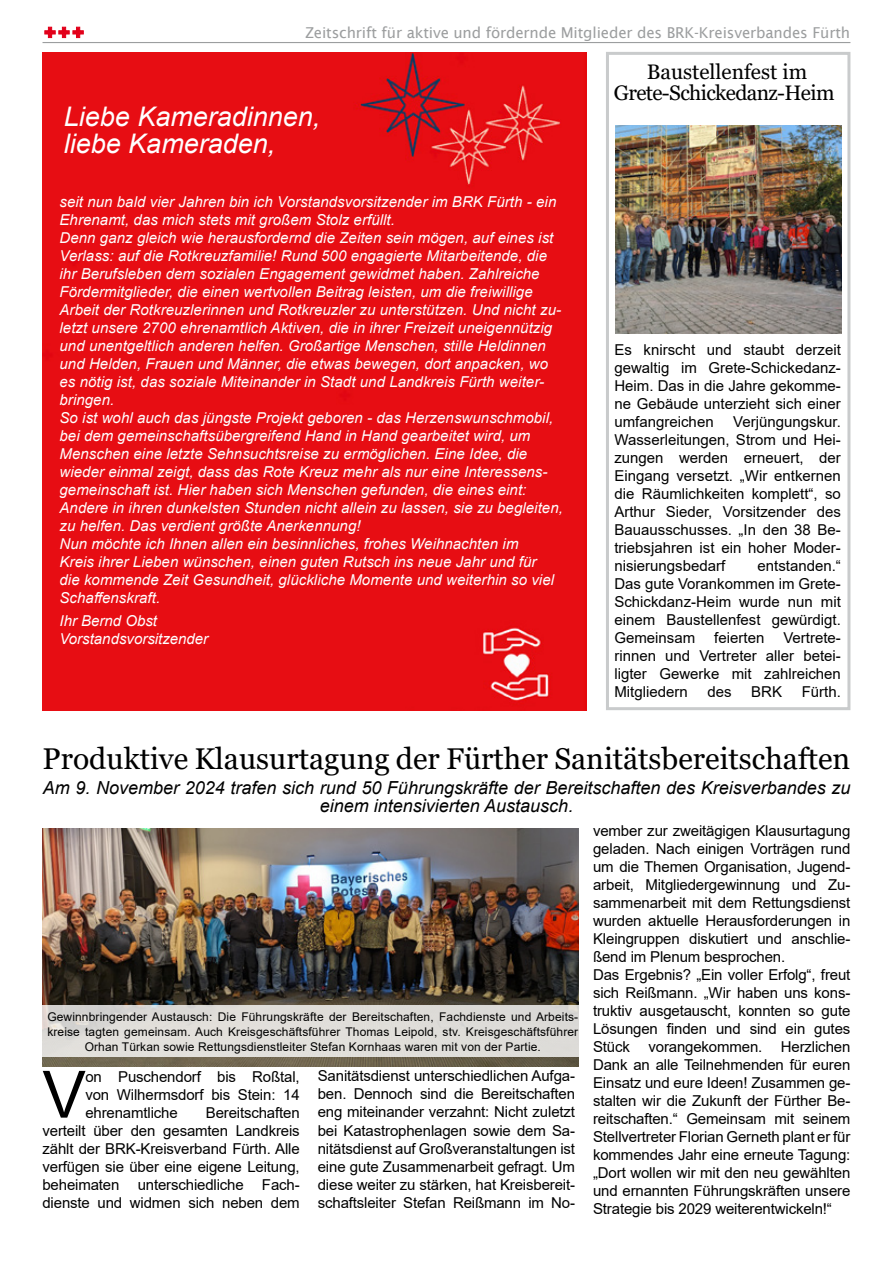
<style>
.page{position:relative;width:893px;height:1263px;background:#fff}
.page>*{position:absolute;margin:0;border:0;box-sizing:border-box;transform-origin:0 0}
.t1{font:65.25px "Arial";color:#000}
.t2{font:30px "Georgia";color:#000}
.t3{font:italic 27px/27px "Arial";color:#fff}
.t4{font:21px/21px "Georgia";letter-spacing:-.03em;color:#000;text-align:center}
.t5{font:italic 18px/18px "Arial";color:#000;text-align:center}
.t6{font:15px/18px "Arial";letter-spacing:-.01em;color:#000;text-align:justify}
.t7{font:italic 15px/18px "Arial";letter-spacing:.005em;color:#fff}
.t8{font:15px "Lucida Sans";letter-spacing:-.01em;color:#9c9e9f}
.t9{font:12px/15px "Arial";letter-spacing:.01em;color:#000;text-align:center}
</style>
<div class="page">
<hr style="left:43px;top:42px;width:807px;height:1px;background:#9c9e9f">
<svg style="left:45px;top:27px;width:38px;height:11px"></svg>
<div style="left:43px;top:53px;width:544px;height:657px;background:#e70d13"></div>
<div style="left:606px;top:52px;width:244px;height:658px;background:#fff;border:3px solid #c9cbcc"></div>
<img style="left:615px;top:125px;width:227px;height:209px">
<img style="left:43px;top:829px;width:535px;height:237px">
<div style="left:42px;top:1005px;width:547px;height:51px;background:linear-gradient(to right,#dfdcd8,#e0dedb)"></div>
<p class="t8" style="left:305px;top:24px;width:547px">Zeitschrift für aktive und fördernde Mitglieder des BRK-Kreisverbandes Fürth</p>
<h3 class="t3" style="left:64px;top:103px;width:258px">Liebe Kameradinnen, liebe Kameraden,</h3>
<p class="t7" style="left:60px;top:192px;width:505px">seit nun bald vier Jahren bin ich Vorstandsvorsitzender im BRK Fürth - ein Ehrenamt, das mich stets mit großem Stolz erfüllt.<br>Denn ganz gleich wie herausfordernd die Zeiten sein mögen, auf eines ist Verlass: auf die Rotkreuzfamilie! Rund 500 engagierte Mitarbeitende, die ihr Berufsleben dem sozialen Engagement gewidmet haben. Zahlreiche Fördermitglieder, die einen wertvollen Beitrag leisten, um die freiwillige Arbeit der Rotkreuzlerinnen und Rotkreuzler zu unterstützen. Und nicht zu&shy;letzt unsere 2700 ehrenamtlich Aktiven, die in ihrer Freizeit uneigennützig und unentgeltlich anderen helfen. Großartige Menschen, stille Heldinnen und Helden, Frauen und Männer, die etwas bewegen, dort anpacken, wo es nötig ist, das soziale Miteinander in Stadt und Landkreis Fürth weiter&shy;bringen.<br>So ist wohl auch das jüngste Projekt geboren - das Herzenswunschmobil, bei dem gemeinschaftsübergreifend Hand in Hand gearbeitet wird, um Menschen eine letzte Sehnsuchtsreise zu ermöglichen. Eine Idee, die wieder einmal zeigt, dass das Rote Kreuz mehr als nur eine Interessens&shy;gemeinschaft ist. Hier haben sich Menschen gefunden, die eines eint:<br>Andere in ihren dunkelsten Stunden nicht allein zu lassen, sie zu begleiten, zu helfen. Das verdient größte Anerkennung!<br>Nun möchte ich Ihnen allen ein besinnliches, frohes Weihnachten im<br>Kreis ihrer Lieben wünschen, einen guten Rutsch ins neue Jahr und für<br>die kommende Zeit Gesundheit, glückliche Momente und weiterhin so viel Schaffenskraft.</p>
<p class="t7" style="left:60px;top:612px;width:150px">Ihr Bernd Obst<br>Vorstandsvorsitzender</p>
<h3 class="t4" style="left:614px;top:61px;width:222px">Baustellenfest im<br>Grete-Schickedanz-Heim</h3>
<p class="t6" style="left:614px;top:341px;width:228px">Es knirscht und staubt derzeit gewaltig im Grete-Schickedanz-Heim. Das in die Jahre gekomme&shy;ne Gebäude unterzieht sich einer umfangreichen</p>
<p class="t6" style="left:614px;top:413px;width:228px;text-indent:119px">Verjüngungskur.<br>Wasserleitungen, Strom und Hei&shy;zungen werden erneuert, der Eingang versetzt. „Wir entkernen die Räumlichkeiten komplett“, so Arthur Sieder, Vorsitzender des Bauausschusses. „In den 38 Be&shy;triebsjahren ist ein hoher Moder&shy;nisierungsbedarf</p>
<p class="t6" style="left:614px;top:557px;width:228px;text-indent:143px">entstanden.“ Das gute Vorankommen im Grete-Schickdanz-Heim wurde nun mit einem Baustellenfest gewürdigt.<br>Gemeinsam</p>
<p class="t6" style="left:714px;top:629px;width:52px">feierten</p>
<p class="t6" style="left:614px;top:629px;width:228px;text-indent:169px">Vertrete&shy;rinnen und Vertreter aller betei&shy;ligter Gewerke mit zahlreichen Mitgliedern</p>
<p class="t6" style="left:707px;top:683px;width:26px">des</p>
<p class="t6" style="left:751px;top:683px;width:32px">BRK</p>
<p class="t6" style="left:802px;top:683px;width:41px">Fürth.</p>
<h2 class="t2" style="left:42px;top:740px;width:809px">Produktive Klausurtagung der Fürther Sanitätsbereitschaften</h2>
<p class="t5" style="left:43px;top:779px;width:809px">Am 9. November 2024 trafen sich rund 50 Führungskräfte der Bereitschaften des Kreisverbandes zu einem intensivierten Austausch.</p>
<p class="t9" style="left:47px;top:1009px;width:532px">Gewinnbringender Austausch: Die Führungskräfte der Bereitschaften, Fachdienste und Arbeits&shy;kreise tagten gemeinsam. Auch Kreisgeschäftsführer Thomas Leipold, stv. Kreisgeschäftsführer<br>Orhan Türkan sowie Rettungsdienstleiter Stefan Kornhaas waren mit von der Partie.</p>
<h1 class="t1" style="left:42px;top:1050px;width:45px">V</h1>
<p class="t6" style="left:85px;top:1067px;width:216px">on Puschendorf bis Roßtal, von Wilhermsdorf bis Stein: 14 ehrenamtliche</p>
<p class="t6" style="left:42px;top:1103px;width:259px;text-indent:163px">Bereitschaften verteilt über den gesamten Landkreis zählt der BRK-Kreisverband Fürth. Alle verfügen sie über eine eigene Leitung, beheimaten unterschiedliche Fach&shy;dienste und widmen sich neben dem</p>
<p class="t6" style="left:318px;top:1067px;width:259px">Sanitätsdienst unterschiedlichen Aufga&shy;ben. Dennoch sind die Bereitschaften eng miteinander verzahnt: Nicht zuletzt bei Katastrophenlagen sowie dem Sa&shy;nitätsdienst auf Großveranstaltungen ist eine gute Zusammenarbeit gefragt. Um diese weiter zu stärken, hat Kreisbereit&shy;schaftsleiter Stefan Reißmann im No-</p>
<p class="t6" style="left:593px;top:821px;width:259px;text-align:left">vember zur zweitägigen Klausurtagung geladen. Nach einigen Vorträgen rund um die Themen Organisation, Jugend&shy;arbeit, Mitgliedergewinnung und Zu&shy;sammenarbeit mit dem Rettungsdienst wurden aktuelle Herausforderungen in Kleingruppen diskutiert und anschlie&shy;ßend im Plenum besprochen.<br>Das Ergebnis? „Ein voller Erfolg“, freut sich Reißmann. „Wir haben uns kons&shy;truktiv ausgetauscht, konnten so gute Lösungen finden und sind ein gutes Stück vorangekommen. Herzlichen Dank an alle Teilnehmenden für euren Einsatz und eure Ideen! Zusammen ge&shy;stalten wir die Zukunft der Fürther Be&shy;reitschaften.“ Gemeinsam mit seinem Stellvertreter Florian Gerneth plant er für kommendes Jahr eine erneute Tagung: „Dort wollen wir mit den neu gewählten und ernannten Führungskräften unsere Strategie bis 2029 weiterentwickeln!“</p>
</div>
